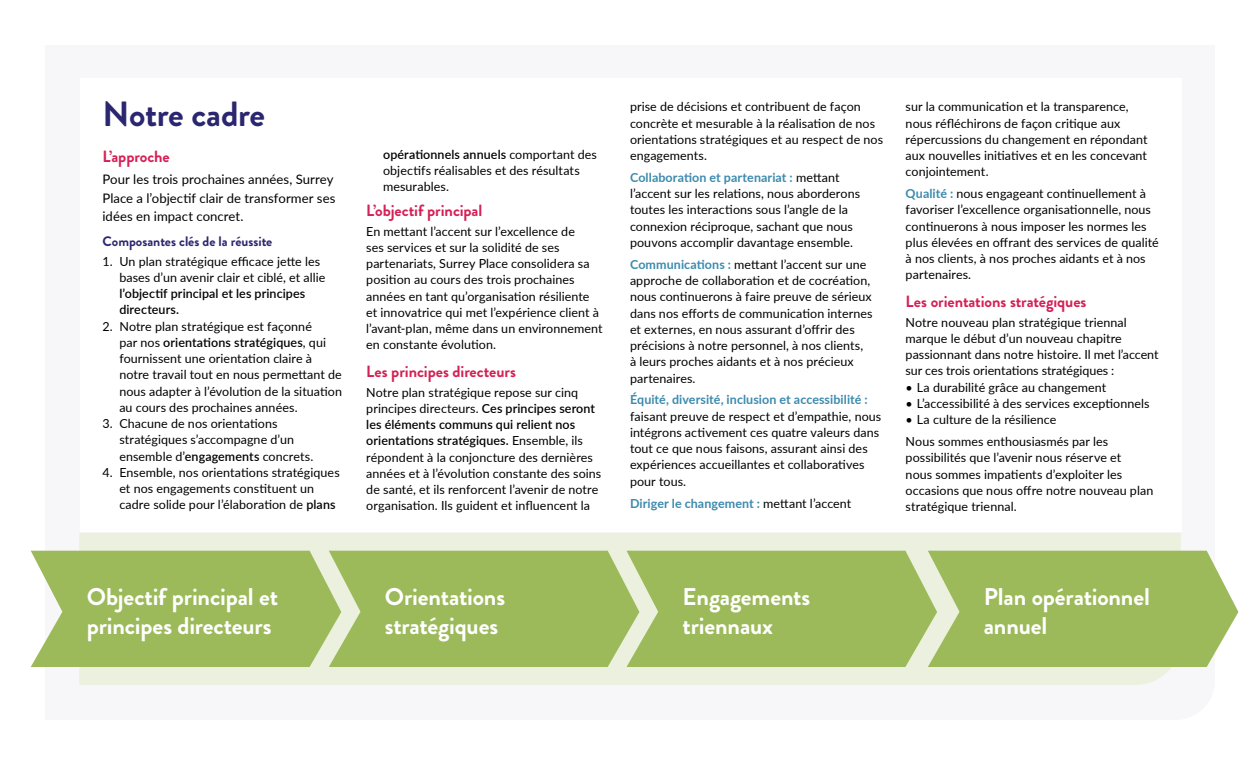
<style>
.page{position:relative;width:1260px;height:765px;background:#fff}
.page>*{position:absolute;margin:0;border:0;box-sizing:border-box;transform-origin:0 0}
.t1{font:700 35px "Brandon Grotesque";letter-spacing:-.01em;color:#2b2670}
.t2{font:700 24.25px/29px "Brandon Grotesque";letter-spacing:-.005em;color:#fff}
.t3{font:700 16.25px "Brandon Grotesque";letter-spacing:-.005em;color:#d52155}
.t4{font:700 13.75px "Brandon Grotesque";color:#2b2670}
.t5{font:13.12px/18.8px "Lato";letter-spacing:.005em;color:#000}
.t6{font:12.5px/16.2px "Lato";letter-spacing:.005em;color:#000}
.t7{font:700 12.5px "Lato";letter-spacing:.005em;color:#3c8aae}
.t8{font:600 12.5px/16.2px "Lato";letter-spacing:.01em;color:#000}
.s1{font-weight:600}
.s2{font-weight:700;color:#3c8aae}
.s3{font-weight:400;color:#000}
</style>
<div class="page">
<div style="left:79px;top:533px;width:1102px;height:152px;background:#ebf1de"></div>
<svg style="left:31px;top:551px;width:1207px;height:116px;background:#a3bf65"></svg>
<h1 class="t1" style="left:102px;top:89px;width:164px">Notre cadre</h1>
<h3 class="t3" style="left:102px;top:145px;width:69px">L’approche</h3>
<p class="t5" style="left:102px;top:169px;width:234px">Pour les trois prochaines années, Surrey<br>Place a l’objectif clair de transformer ses idées en impact concret.</p>
<p class="t4" style="left:102px;top:232px;width:171px">Composantes clés de la réussite</p>
<p class="t6" style="left:119px;top:252px;width:208px;text-indent:-17px">1. Un plan stratégique efficace jette les bases d’un avenir clair et ciblé, et allie</p>
<p class="t8" style="left:119px;top:285px;width:187px">l’objectif principal et les principes directeurs.</p>
<p class="t6" style="left:119px;top:317px;width:224px;text-indent:-17px">2. Notre plan stratégique est façonné<br>par nos <span class="s1">orientations stratégiques</span>, qui fournissent une orientation claire à notre travail tout en nous permettant de nous adapter à l’évolution de la situation au cours des prochaines années.</p>
<p class="t6" style="left:119px;top:415px;width:196px;text-indent:-17px">3. Chacune de nos orientations stratégiques s’accompagne d’un ensemble d’<span class="s1">engagements</span> concrets.</p>
<p class="t6" style="left:119px;top:464px;width:222px;text-indent:-17px">4. Ensemble, nos orientations stratégiques et nos engagements constituent un cadre solide pour l’élaboration de <span class="s1">plans</span></p>
<p class="t6" style="left:383px;top:146px;width:215px"><span class="s1">opérationnels annuels</span> comportant des objectifs réalisables et des résultats mesurables.</p>
<h3 class="t3" style="left:366px;top:200px;width:118px">L’objectif principal</h3>
<p class="t6" style="left:366px;top:222px;width:238px">En mettant l’accent sur l’excellence de<br>ses services et sur la solidité de ses partenariats, Surrey Place consolidera sa position au cours des trois prochaines années en tant qu’organisation résiliente et innovatrice qui met l’expérience client à l’avant-plan, même dans un environnement en constante évolution.</p>
<h3 class="t3" style="left:366px;top:361px;width:151px">Les principes directeurs</h3>
<p class="t6" style="left:366px;top:383px;width:236px">Notre plan stratégique repose sur cinq principes directeurs. <span class="s1">Ces principes seront les éléments communs qui relient nos orientations stratégiques.</span> Ensemble, ils répondent à la conjoncture des dernières années et à l’évolution constante des soins de santé, et ils renforcent l’avenir de notre organisation. Ils guident et influencent la</p>
<p class="t6" style="left:630px;top:98px;width:255px">prise de décisions et contribuent de façon concrète et mesurable à la réalisation de nos orientations stratégiques et au respect de nos engagements.</p>
<p class="t6" style="left:630px;top:169px;width:232px"><span class="s2">Collaboration et partenariat :</span> mettant l’accent sur les relations, nous aborderons toutes les interactions sous l’angle de la connexion réciproque, sachant que nous pouvons accomplir davantage ensemble.</p>
<p class="t6" style="left:630px;top:256px;width:244px"><span class="s2">Communications :</span> mettant l’accent sur une approche de collaboration et de cocréation, nous continuerons à faire preuve de sérieux dans nos efforts de communication internes et externes, en nous assurant d’offrir des précisions à notre personnel, à nos clients,<br>à leurs proches aidants et à nos précieux partenaires.</p>
<p class="t7" style="left:630px;top:391px;width:239px">Équité, diversité, inclusion et accessibilité :</p>
<p class="t6" style="left:630px;top:407px;width:253px">faisant preuve de respect et d’empathie, nous intégrons activement ces quatre valeurs dans tout ce que nous faisons, assurant ainsi des expériences accueillantes et collaboratives pour tous.</p>
<p class="t7" style="left:630px;top:494px;width:223px">Diriger le changement : <span class="s3">mettant l’accent</span></p>
<p class="t6" style="left:906px;top:98px;width:244px">sur la communication et la transparence, nous réfléchirons de façon critique aux répercussions du changement en répondant aux nouvelles initiatives et en les concevant conjointement.</p>
<p class="t6" style="left:906px;top:185px;width:255px"><span class="s2">Qualité :</span> nous engageant continuellement à favoriser l’excellence organisationnelle, nous continuerons à nous imposer les normes les plus élevées en offrant des services de qualité à nos clients, à nos proches aidants et à nos partenaires.</p>
<h3 class="t3" style="left:906px;top:291px;width:182px">Les orientations stratégiques</h3>
<p class="t6" style="left:906px;top:313px;width:254px">Notre nouveau plan stratégique triennal marque le début d’un nouveau chapitre passionnant dans notre histoire. Il met l’accent sur ces trois orientations stratégiques :</p>
<p class="t6" style="left:906px;top:378px;width:202px">• La durabilité grâce au changement</p>
<p class="t6" style="left:906px;top:395px;width:246px">• L’accessibilité à des services exceptionnels</p>
<p class="t6" style="left:906px;top:408px;width:204px;line-height:21.9px">• La culture de la résilience<br>Nous sommes enthousiasmés par les</p>
<p class="t6" style="left:906px;top:449px;width:249px">possibilités que l’avenir nous réserve et<br>nous sommes impatients d’exploiter les occasions que nous offre notre nouveau plan stratégique triennal.</p>
<h2 class="t2" style="left:87px;top:582px;width:193px">Objectif principal et principes directeurs</h2>
<h2 class="t2" style="left:385px;top:582px;width:122px">Orientations stratégiques</h2>
<h2 class="t2" style="left:683px;top:582px;width:129px">Engagements triennaux</h2>
<h2 class="t2" style="left:984px;top:582px;width:168px">Plan opérationnel annuel</h2>
</div>
